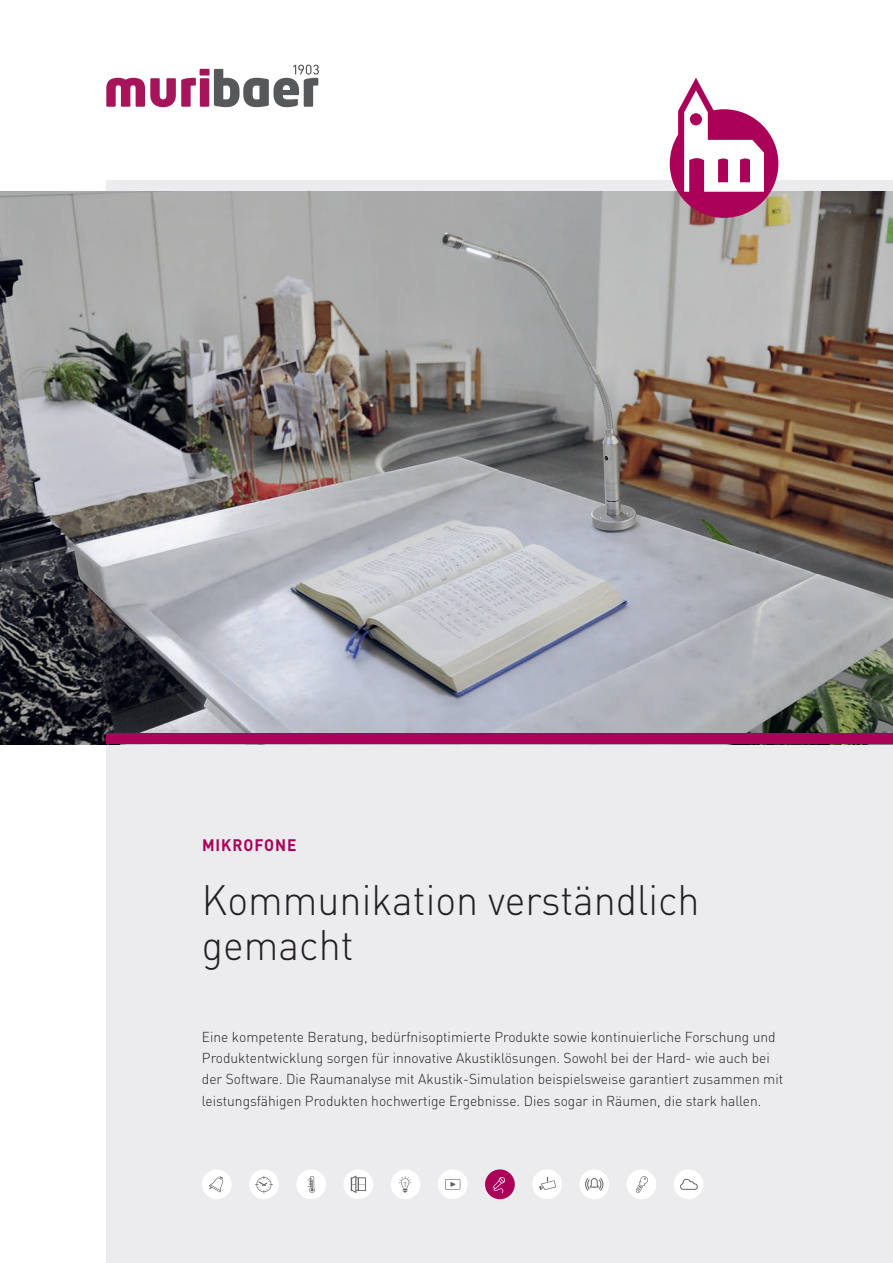
<style>
.page{position:relative;width:893px;height:1263px;background:#fff}
.page>*{position:absolute;margin:0;border:0;box-sizing:border-box;transform-origin:0 0}
.t1{font:300 42px/45px "DIN Pro";color:#231f20;scale:.94 1}
.t2{font:700 16.5px "DIN Pro";letter-spacing:.06em;color:#ab0259;scale:.94 1}
.t3{font:300 14.25px/21.3px "DIN Pro";color:#231f20}
</style>
<div class="page">
<div style="left:106px;top:181px;width:787px;height:1082px;background:#ececee"></div>
<img style="left:0;top:191px;width:893px;height:553px">
<div style="left:106px;top:733px;width:787px;height:11px;background:#ab0259"></div>
<svg style="left:106px;top:65px;width:213px;height:42px"></svg>
<svg style="left:670px;top:78px;width:108px;height:140px"></svg>
<div style="left:202px;top:1169px;width:30px;height:30px;background:#fff;border-radius:50%"></div>
<svg style="left:209px;top:1176px;width:14px;height:16px"></svg>
<div style="left:249px;top:1169px;width:30px;height:30px;background:#fff;border-radius:50%"></div>
<svg style="left:255px;top:1175px;width:18px;height:18px"></svg>
<div style="left:626px;top:1169px;width:30px;height:30px;background:#fff;border-radius:50%"></div>
<svg style="left:635px;top:1176px;width:13px;height:17px"></svg>
<div style="left:674px;top:1169px;width:29px;height:30px;background:#fff;border-radius:50%"></div>
<svg style="left:680px;top:1178px;width:18px;height:12px"></svg>
<div style="left:579px;top:1169px;width:30px;height:30px;background:#fff;border-radius:50%"></div>
<svg style="left:585px;top:1178px;width:19px;height:13px"></svg>
<div style="left:296px;top:1169px;width:30px;height:30px;background:#fff;border-radius:50%"></div>
<svg style="left:307px;top:1176px;width:8px;height:17px"></svg>
<div style="left:391px;top:1169px;width:29px;height:30px;background:#fff;border-radius:50%"></div>
<svg style="left:399px;top:1176px;width:12px;height:17px"></svg>
<div style="left:343px;top:1169px;width:30px;height:30px;background:#fff;border-radius:50%"></div>
<svg style="left:351px;top:1175px;width:15px;height:18px"></svg>
<div style="left:438px;top:1169px;width:30px;height:30px;background:#fff;border-radius:50%"></div>
<svg style="left:445px;top:1179px;width:15px;height:11px"></svg>
<div style="left:485px;top:1169px;width:30px;height:30px;background:#ab0259;border-radius:50%"></div>
<svg style="left:493px;top:1177px;width:12px;height:16px"></svg>
<div style="left:532px;top:1169px;width:30px;height:30px;background:#fff;border-radius:50%"></div>
<svg style="left:539px;top:1177px;width:17px;height:13px"></svg>
<p class="t2" style="left:202px;top:833px;width:102px">MIKROFONE</p>
<h1 class="t1" style="left:202px;top:875px;width:531px">Kommunikation verständlich gemacht</h1>
<p class="t3" style="left:202px;top:1025px;width:583px">Eine kompetente Beratung, bedürfnisoptimierte Produkte sowie kontinuierliche Forschung und Produktentwicklung sorgen für innovative Akustiklösungen. Sowohl bei der Hard- wie auch bei der Software. Die Raumanalyse mit Akustik-Simulation beispielsweise garantiert zusammen mit leistungsfähigen Produkten hochwertige Ergebnisse. Dies sogar in Räumen, die stark hallen.</p>
</div>
